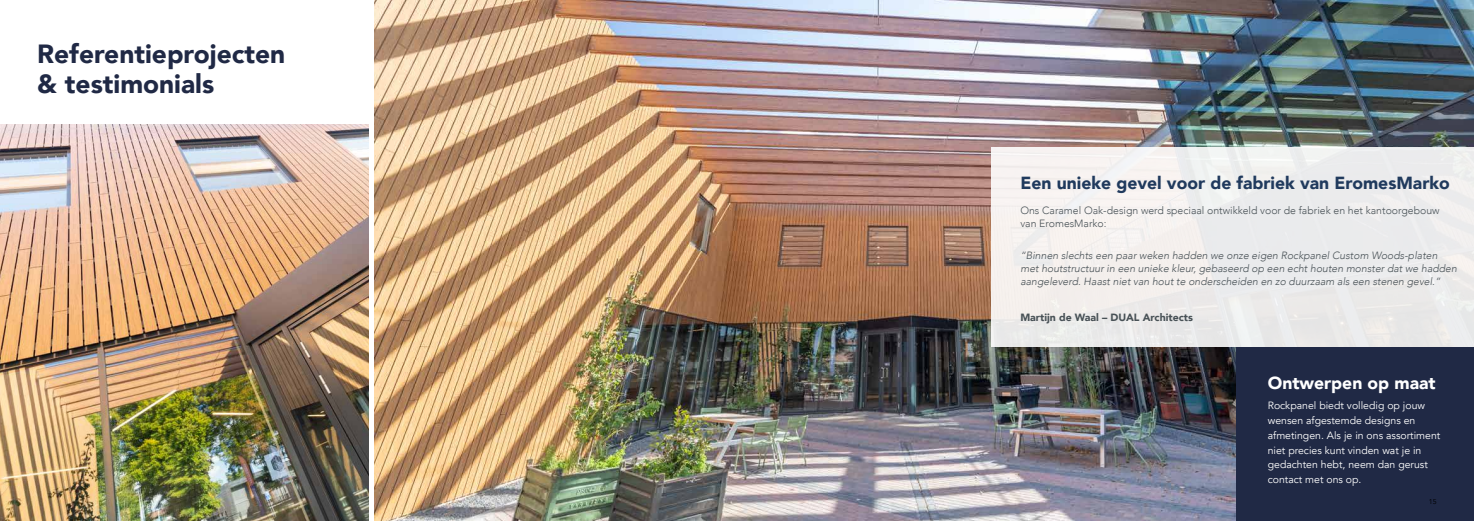
<style>
.page{position:relative;width:1474px;height:521px;background:#fff}
.page>*{position:absolute;margin:0;border:0;box-sizing:border-box;transform-origin:0 0}
.t1{font:900 26.25px/29.8px "Avenir";color:#202945}
.t2{font:900 17.5px "Avenir";color:#203a5d}
.t3{font:900 17.5px "Avenir";color:#fff}
.t4{font:italic 300 10.5px/13.1px "Avenir";color:#485156}
.t5{font:10.5px/14.9px "Avenir";color:#fff}
.t6{font:300 10.5px/13.1px "Avenir";color:#485156}
.t7{font:900 10.5px "Avenir";color:#485156}
.t8{font:7px "Avenir";color:#000}
</style>
<div class="page">
<img style="left:375px;top:0;width:1098px;height:521px">
<div style="left:990px;top:148px;width:483px;height:199px;background:#ededed"></div>
<img style="left:0;top:124px;width:368px;height:397px">
<div style="left:1236px;top:347px;width:237px;height:174px;background:#202945"></div>
<h1 class="t1" style="left:37px;top:39px;width:249px">Referentieprojecten &amp; testimonials</h1>
<h2 class="t2" style="left:1020px;top:168px;width:431px">Een unieke gevel voor de fabriek van EromesMarko</h2>
<p class="t6" style="left:1020px;top:204px;width:421px">Ons Caramel Oak-design werd speciaal ontwikkeld voor de fabriek en het kantoorgebouw van EromesMarko:</p>
<p class="t4" style="left:1020px;top:248px;width:438px">“Binnen slechts een paar weken hadden we onze eigen Rockpanel Custom Woods-platen met houtstructuur in een unieke kleur, gebaseerd op een echt houten monster dat we hadden aangeleverd. Haast niet van hout te onderscheiden en zo duurzaam als een stenen gevel.”</p>
<p class="t7" style="left:1020px;top:308px;width:174px">Martijn de Waal – DUAL Architects</p>
<h2 class="t3" style="left:1267px;top:368px;width:169px">Ontwerpen op maat</h2>
<p class="t5" style="left:1267px;top:398px;width:174px">Rockpanel biedt volledig op jouw wensen afgestemde designs en afmetingen. Als je in ons assortiment niet precies kunt vinden wat je in gedachten hebt, neem dan gerust contact met ons op.</p>
<p class="t8" style="left:1428px;top:497px;width:9px">15</p>
</div>
